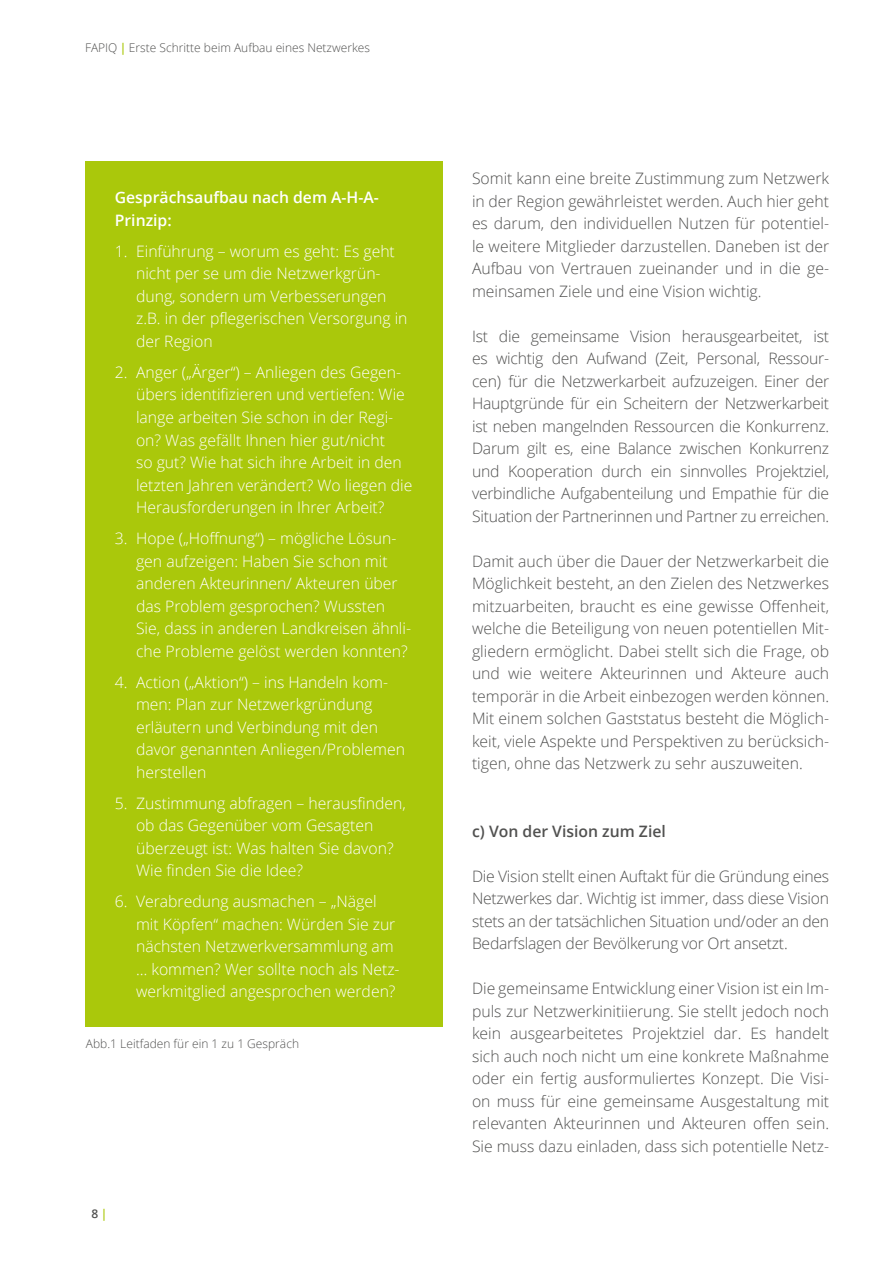
<style>
.page{position:relative;width:893px;height:1263px;background:#fff}
.page>*{position:absolute;margin:0;border:0;box-sizing:border-box;transform-origin:0 0}
.t1{font:300 15.75px/22.5px "Open Sans";color:#515150;text-align:justify}
.t2{font:300 15.75px/22.5px "Open Sans";color:#fff}
.t3{font:600 15.75px/22.5px "Open Sans";color:#fff}
.t4{font:600 15.75px "Open Sans";color:#515150}
.t5{font:300 12px "Open Sans";color:#515150}
.t6{font:600 12px "Open Sans";color:#515150}
.s1{font-weight:600;color:#aac80b}
.s2{color:#aac80b}
</style>
<div class="page">
<div style="left:85px;top:162px;width:357px;height:865px;background:#aac80b"></div>
<p class="t5" style="left:85px;top:39px;width:287px">FAPIQ <span class="s1">|</span> Erste Schritte beim Aufbau eines Netzwerkes</p>
<p class="t3" style="left:115px;top:186px;width:266px">Gesprächsaufbau nach dem A-H-A-<br>Prinzip:</p>
<p class="t2" style="left:136px;top:240px;width:273px;text-indent:-21px">1. Einführung – worum es geht: Es geht nicht per se um die Netzwerkgrün&shy;dung, sondern um Verbesserungen z.B. in der pflegerischen Versorgung in der Region</p>
<p class="t2" style="left:136px;top:361px;width:278px;text-indent:-21px">2. Anger („Ärger“) – Anliegen des Gegen&shy;übers identifizieren und vertiefen: Wie lange arbeiten Sie schon in der Regi&shy;on? Was gefällt Ihnen hier gut/nicht<br>so gut? Wie hat sich ihre Arbeit in den letzten Jahren verändert? Wo liegen die Herausforderungen in Ihrer Arbeit?</p>
<p class="t2" style="left:136px;top:527px;width:277px;text-indent:-21px">3. Hope („Hoffnung“) – mögliche Lösun&shy;gen aufzeigen: Haben Sie schon mit anderen Akteurinnen/ Akteuren über das Problem gesprochen? Wussten Sie, dass in anderen Landkreisen ähnli&shy;che Probleme gelöst werden konnten?</p>
<p class="t2" style="left:136px;top:670px;width:270px;text-indent:-21px">4. Action („Aktion“) – ins Handeln kom&shy;men: Plan zur Netzwerkgründung erläutern und Verbindung mit den davor genannten Anliegen/Problemen herstellen</p>
<p class="t2" style="left:136px;top:791px;width:271px;text-indent:-21px">5. Zustimmung abfragen – herausfinden, ob das Gegenüber vom Gesagten überzeugt ist: Was halten Sie davon?<br>Wie finden Sie die Idee?</p>
<p class="t2" style="left:136px;top:890px;width:265px;text-indent:-21px">6. Verabredung ausmachen – „Nägel mit Köpfen“ machen: Würden Sie zur nächsten Netzwerkversammlung am … kommen? Wer sollte noch als Netz&shy;werkmitglied angesprochen werden?</p>
<p class="t5" style="left:86px;top:1036px;width:215px">Abb.1 Leitfaden für ein 1 zu 1 Gespräch</p>
<p class="t6" style="left:92px;top:1205px;width:17px">8 <span class="s2">|</span></p>
<p class="t1" style="left:472px;top:167px;width:359px">Somit kann eine breite Zustimmung zum Netzwerk in der Region gewährleistet werden. Auch hier geht es darum, den individuellen Nutzen für potentiel&shy;le weitere Mitglieder darzustellen. Daneben ist der Aufbau von Vertrauen zueinander und in die ge&shy;meinsamen Ziele und eine Vision wichtig.</p>
<p class="t1" style="left:472px;top:324px;width:359px">Ist die gemeinsame Vision herausgearbeitet, ist es wichtig den Aufwand (Zeit, Personal, Ressour&shy;cen) für die Netzwerkarbeit aufzuzeigen. Einer der Hauptgründe für ein Scheitern der Netzwerkarbeit ist neben mangelnden Ressourcen die Konkurrenz.<br>Darum gilt es, eine Balance zwischen Konkurrenz und Kooperation durch ein sinnvolles Projektziel, verbindliche Aufgabenteilung und Empathie für die Situation der Partnerinnen und Partner zu erreichen.</p>
<p class="t1" style="left:472px;top:549px;width:359px">Damit auch über die Dauer der Netzwerkarbeit die Möglichkeit besteht, an den Zielen des Netzwerkes mitzuarbeiten, braucht es eine gewisse Offenheit, welche die Beteiligung von neuen potentiellen Mit&shy;gliedern ermöglicht. Dabei stellt sich die Frage, ob und wie weitere Akteurinnen und Akteure auch temporär in die Arbeit einbezogen werden können.<br>Mit einem solchen Gaststatus besteht die Möglich&shy;keit, viele Aspekte und Perspektiven zu berücksich&shy;tigen, ohne das Netzwerk zu sehr auszuweiten.</p>
<p class="t4" style="left:472px;top:820px;width:195px">c) Von der Vision zum Ziel</p>
<p class="t1" style="left:472px;top:864px;width:359px">Die Vision stellt einen Auftakt für die Gründung eines Netzwerkes dar. Wichtig ist immer, dass diese Vision stets an der tatsächlichen Situation und/oder an den Bedarfslagen der Bevölkerung vor Ort ansetzt.</p>
<p class="t1" style="left:472px;top:977px;width:359px">Die gemeinsame Entwicklung einer Vision ist ein Im&shy;puls zur Netzwerkinitiierung. Sie stellt jedoch noch kein ausgearbeitetes Projektziel dar. Es handelt sich auch noch nicht um eine konkrete Maßnahme oder ein fertig ausformuliertes Konzept. Die Visi&shy;on muss für eine gemeinsame Ausgestaltung mit relevanten Akteurinnen und Akteuren offen sein.<br>Sie muss dazu einladen, dass sich potentielle Netz-</p>
</div>
